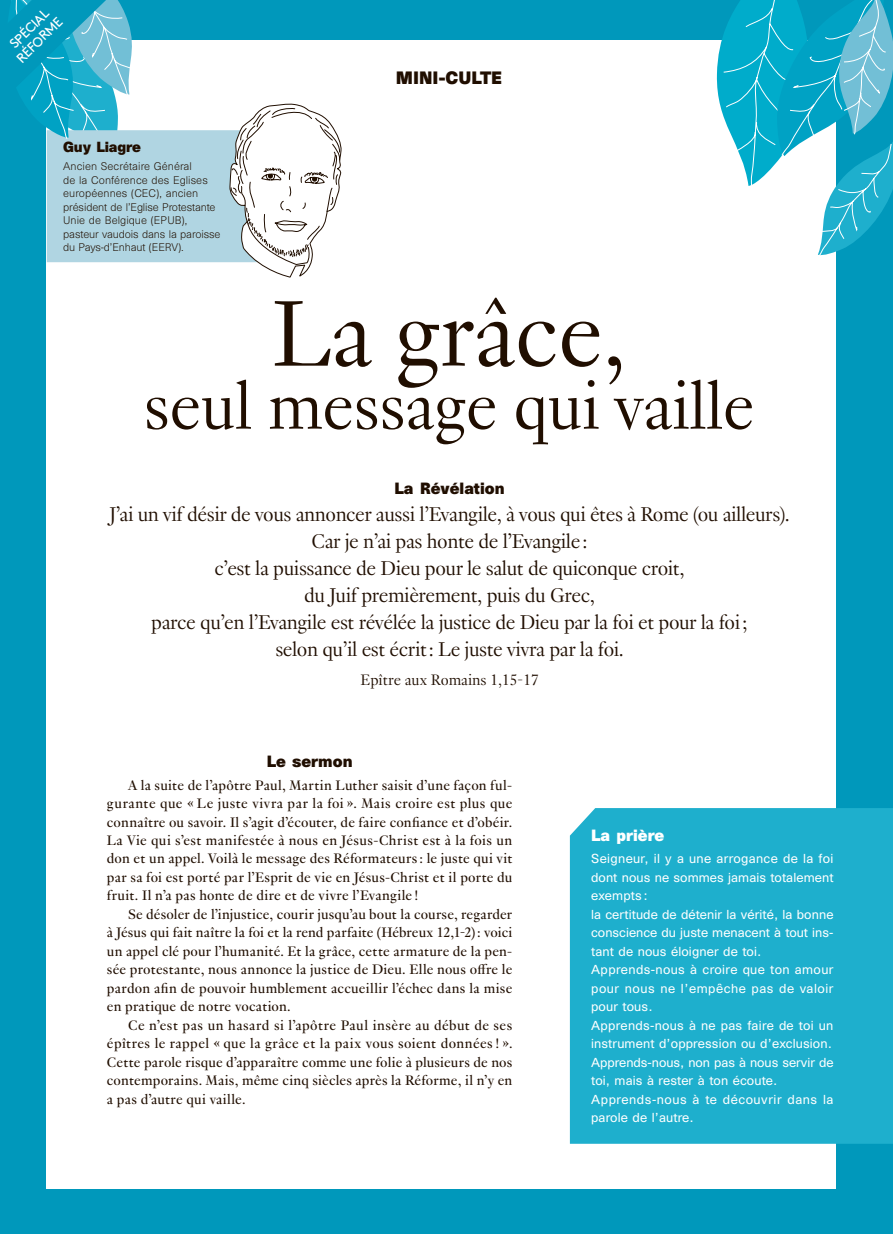
<style>
.page{position:relative;width:893px;height:1234px;background:#fff}
.page>*{position:absolute;margin:0;border:0;box-sizing:border-box;transform-origin:0 0}
.t1{font:300 102px "Genath";letter-spacing:-.01em;color:#200e00}
.t2{font:300 72px "Genath";letter-spacing:-.01em;color:#200e00}
.t3{font:300 21.75px/27px "Genath";letter-spacing:-.02em;color:#200e00;text-align:center}
.t4{font:300 16.5px "Genath";color:#200e00}
.t5{font:700 16.5px "Unica SB";color:#200e00}
.t6{font:15px/18.5px "Genath";letter-spacing:.015em;color:#200e00;text-align:justify}
.t7{font:700 15px "Unica SB";color:#200e00}
.t8{font:700 15px "Unica SB";color:#fff}
.t9{font:13.5px/15px "Brown";color:#fff;text-align:center}
.t10{font:700 13.5px "Unica SB";letter-spacing:-.01em;color:#200e00}
.t11{font:12px/18.5px "Unica SB";letter-spacing:.01em;color:#fff}
.t12{font:300 10.2px/13.5px "Unica SB";letter-spacing:-.01em;color:#200e00}
</style>
<div class="page">
<div style="left:0;top:0;width:893px;height:1233px;background:#0098bb"></div>
<div style="left:47px;top:40px;width:789px;height:1148px;background:#fff"></div>
<div style="left:570px;top:808px;width:323px;height:335px;background:#1eafcd"></div>
<svg style="left:716px;top:0;width:177px;height:256px"></svg>
<svg style="left:11px;top:0;width:331px;height:280px"></svg>
<p class="t9" style="left:2px;top:44px;width:60px;rotate:-45deg">SPÉCIAL<br>RÉFORME</p>
<p class="t10" style="left:63px;top:139px;width:79px">Guy Liagre</p>
<p class="t12" style="left:63px;top:160px;width:159px">Ancien Secrétaire Général<br>de la Conférence des Eglises européennes (CEC), ancien président de l’Eglise Protestante<br>Unie de Belgique (EPUB), pasteur vaudois dans la paroisse du Pays-d’Enhaut (EERV).</p>
<p class="t5" style="left:396px;top:67px;width:108px">MINI-CULTE</p>
<h1 class="t1" style="left:271px;top:261px;width:357px">La grâce,</h1>
<h2 class="t2" style="left:143px;top:355px;width:613px">seul message qui vaille</h2>
<p class="t7" style="left:395px;top:479px;width:112px">La Révélation</p>
<p class="t3" style="left:109px;top:499px;width:682px">J’ai un vif désir de vous annoncer aussi l’Evangile, à vous qui êtes à Rome (ou ailleurs).<br>Car je n’ai pas honte de l’Evangile :<br>c’est la puissance de Dieu pour le salut de quiconque croit,<br>du Juif premièrement, puis du Grec,<br>parce qu’en l’Evangile est révélée la justice de Dieu par la foi et pour la foi ;<br>selon qu’il est écrit : Le juste vivra par la foi.</p>
<p class="t4" style="left:361px;top:668px;width:179px">Epître aux Romains 1,15-17</p>
<p class="t7" style="left:267px;top:751px;width:87px">Le sermon</p>
<p class="t6" style="left:107px;top:774px;width:407px;text-indent:21px">A la suite de l’apôtre Paul, Martin Luther saisit d’une façon ful&shy;gurante que « Le juste vivra par la foi ». Mais croire est plus que connaître ou savoir. Il s’agit d’écouter, de faire confiance et d’obéir.<br>La Vie qui s’est manifestée à nous en Jésus-Christ est à la fois un don et un appel. Voilà le message des Réformateurs : le juste qui vit par sa foi est porté par l’Esprit de vie en Jésus-Christ et il porte du fruit. Il n’a pas honte de dire et de vivre l’Evangile !</p>
<p class="t6" style="left:107px;top:903px;width:407px;text-indent:21px">Se désoler de l’injustice, courir jusqu’au bout la course, regarder à Jésus qui fait naître la foi et la rend parfaite (Hébreux 12,1-2) : voici un appel clé pour l’humanité. Et la grâce, cette armature de la pen&shy;sée protestante, nous annonce la justice de Dieu. Elle nous offre le pardon afin de pouvoir humblement accueillir l’échec dans la mise en pratique de notre vocation.</p>
<p class="t6" style="left:107px;top:1014px;width:407px;text-indent:21px">Ce n’est pas un hasard si l’apôtre Paul insère au début de ses épîtres le rappel « que la grâce et la paix vous soient données ! ».<br>Cette parole risque d’apparaître comme une folie à plusieurs de nos contemporains. Mais, même cinq siècles après la Réforme, il n’y en a pas d’autre qui vaille.</p>
<p class="t8" style="left:591px;top:825px;width:75px">La prière</p>
<p class="t11" style="left:591px;top:850px;width:244px">Seigneur, il y a une arrogance de la foi dont nous ne sommes jamais totalement exempts :<br>la certitude de détenir la vérité, la bonne conscience du juste menacent à tout ins&shy;tant de nous éloigner de toi.<br>Apprends-nous à croire que ton amour pour nous ne l’empêche pas de valoir pour tous.<br>Apprends-nous à ne pas faire de toi un instrument d’oppression ou d’exclusion.<br>Apprends-nous, non pas à nous servir de toi, mais à rester à ton écoute.<br>Apprends-nous à te découvrir dans la parole de l’autre.</p>
</div>
